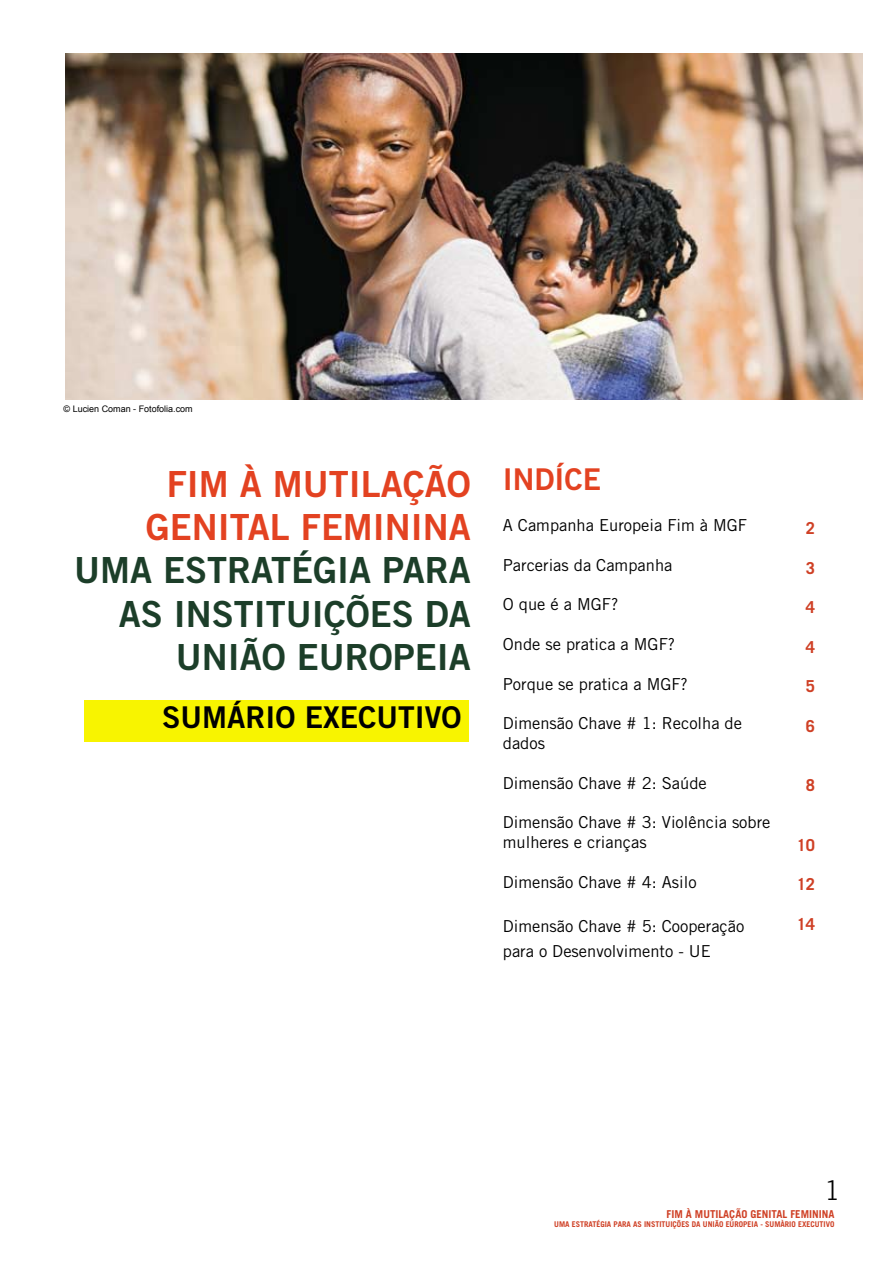
<style>
.page{position:relative;width:893px;height:1263px;background:#fff}
.page>*{position:absolute;margin:0;border:0;box-sizing:border-box;transform-origin:0 0}
.t1{font:36px/43.2px "Trade Gothic LT Std Bd 2";color:#1c3e29;text-align:right}
.t2{font:36px/43.2px "Trade Gothic LT Std Bd 2";color:#e34221;text-align:center}
.t3{font:30px "Trade Gothic LT Std Bd 2";color:#000}
.t4{font:30px "Trade Gothic LT Std Bd 2";color:#e34221}
.t5{font:300 27px "Trade Gothic LT Std";color:#000}
.t6{font:16.5px/19.8px "Trade Gothic LT Std";color:#000}
.t7{font:700 16.5px "Trade Gothic LT Std";color:#cf4025}
.t8{font:700 10.8px "Trade Gothic LT Std";color:#cf4025}
.t9{font:9px "Arial";color:#000}
.t10{font:700 7.95px "Trade Gothic LT Std";color:#cf4025}
</style>
<div class="page">
<img style="left:65px;top:54px;width:797px;height:346px">
<div style="left:84px;top:701px;width:384px;height:41px;background:#f8f400"></div>
<p class="t9" style="left:64px;top:403px;width:131px">© Lucien Coman - Fotofolia.com</p>
<h1 class="t2" style="left:146px;top:462px;width:326px">FIM À MUTILAÇÃO<br>GENITAL FEMININA</h1>
<h1 class="t1" style="left:74px;top:548px;width:398px">UMA ESTRATÉGIA PARA<br>AS INSTITUIÇÕES DA<br>UNIÃO EUROPEIA</h1>
<h2 class="t3" style="left:162px;top:699px;width:301px">SUMÁRIO EXECUTIVO</h2>
<h2 class="t4" style="left:503px;top:460px;width:100px">INDÍCE</h2>
<p class="t6" style="left:503px;top:515px;width:246px">A Campanha Europeia Fim à MGF</p>
<p class="t6" style="left:503px;top:555px;width:171px">Parcerias da Campanha</p>
<p class="t6" style="left:503px;top:594px;width:117px">O que é a MGF?</p>
<p class="t6" style="left:503px;top:634px;width:174px">Onde se pratica a MGF?</p>
<p class="t6" style="left:503px;top:674px;width:187px">Porque se pratica a MGF?</p>
<p class="t6" style="left:503px;top:713px;width:241px">Dimensão Chave # 1: Recolha de dados</p>
<p class="t6" style="left:503px;top:773px;width:205px">Dimensão Chave # 2: Saúde</p>
<p class="t6" style="left:503px;top:812px;width:269px">Dimensão Chave # 3: Violência sobre mulheres e crianças</p>
<p class="t6" style="left:503px;top:872px;width:195px">Dimensão Chave # 4: Asilo</p>
<p class="t6" style="left:503px;top:914px;width:243px;line-height:24.8px">Dimensão Chave # 5: Cooperação para o Desenvolvimento - UE</p>
<p class="t7" style="left:806px;top:518px;width:11px">2</p>
<p class="t7" style="left:806px;top:557px;width:11px">3</p>
<p class="t7" style="left:806px;top:597px;width:11px">4</p>
<p class="t7" style="left:806px;top:637px;width:11px">4</p>
<p class="t7" style="left:806px;top:676px;width:11px">5</p>
<p class="t7" style="left:806px;top:716px;width:11px">6</p>
<p class="t7" style="left:806px;top:775px;width:11px">8</p>
<p class="t7" style="left:797px;top:835px;width:20px">10</p>
<p class="t7" style="left:797px;top:874px;width:20px">12</p>
<p class="t7" style="left:797px;top:914px;width:20px">14</p>
<h3 class="t5" style="left:825px;top:1174px;width:17px">1</h3>
<p class="t8" style="left:667px;top:1207px;width:169px">FIM À MUTILAÇÃO GENITAL FEMININA</p>
<p class="t10" style="left:554px;top:1219px;width:282px">UMA ESTRATÉGIA PARA AS INSTITUIÇÕES DA UNIÃO EUROPEIA - SUMÀRIO EXECUTIVO</p>
</div>
